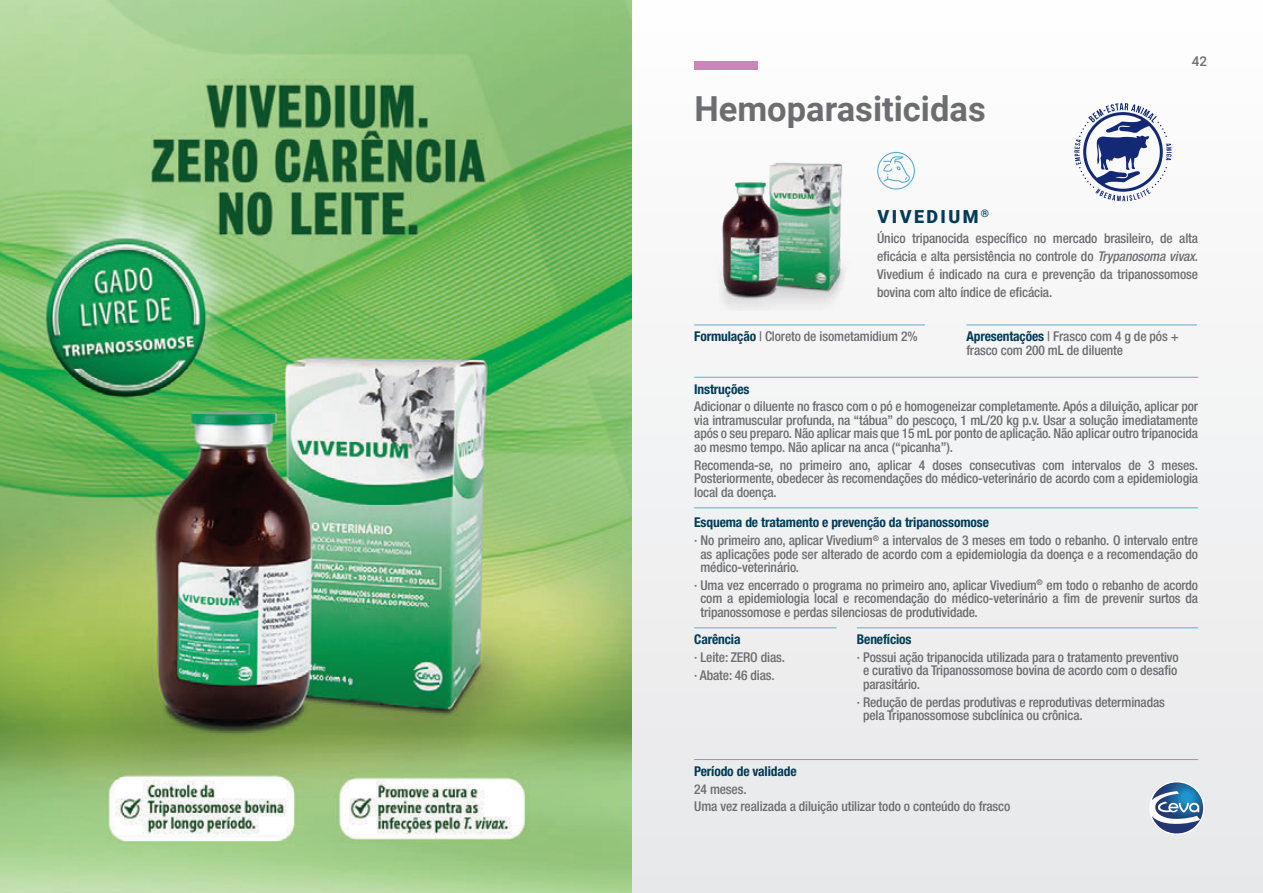
<style>
.page{position:relative;width:1263px;height:893px;background:#f2f3f4}
.page>*{position:absolute;margin:0;border:0;box-sizing:border-box;transform-origin:0 0}
.t1{font:700 34.5px "Roboto";color:#6c6d70}
.t2{font:900 18px "Roboto";letter-spacing:.135em;color:#003b57}
.t3{font:500 condensed 13.5px/13.5px "Helvetica Neue LT Std";letter-spacing:-.01em;color:#6c6d70}
.t4{font:700 condensed 13.5px "Helvetica Neue LT Std";letter-spacing:-.01em;color:#003b57}
.t5{font:500 13.5px "Roboto";color:#6c6d70}
.s1{font-style:italic}
.s2{font-weight:700;color:#003b57}
</style>
<div class="page">
<svg style="left:1149px;top:781px;width:55px;height:54px"></svg>
<svg style="left:1152px;top:782px;width:51px;height:51px"></svg>
<img style="left:0;top:0;width:631px;height:893px">
<div style="left:694px;top:62px;width:64px;height:8px;background:#cd85b9"></div>
<img style="left:722px;top:163px;width:121px;height:144px">
<svg style="left:877px;top:152px;width:38px;height:38px"></svg>
<hr style="left:694px;top:325px;width:231px;height:1px;background:#5aadcd">
<hr style="left:694px;top:377px;width:504px;height:1px;background:#5aadcd">
<hr style="left:694px;top:627px;width:142px;height:1px;background:#5aadcd">
<hr style="left:857px;top:627px;width:341px;height:1px;background:#5aadcd">
<hr style="left:694px;top:507px;width:504px;height:1px;background:#5aadcd">
<hr style="left:966px;top:325px;width:231px;height:1px;background:#5aadcd">
<hr style="left:694px;top:759px;width:504px;height:1px;background:#5aadcd">
<svg style="left:1074px;top:103px;width:97px;height:98px"></svg>
<h1 class="t1" style="left:694px;top:85px;width:293px">Hemoparasiticidas</h1>
<p class="t5" style="left:1192px;top:51px;width:17px">42</p>
<h2 class="t2" style="left:877px;top:204px;width:113px">VIVEDIUM<sup>®</sup></h2>
<p class="t3" style="left:877px;top:229px;width:322px;line-height:18px;text-align:justify">Único tripanocida específico no mercado brasileiro, de alta eficácia e alta persistência no controle do <span class="s1">Trypanosoma vivax</span>.<br>Vivedium é indicado na cura e prevenção da tripanossomose bovina com alto índice de eficácia.</p>
<p class="t3" style="left:694px;top:329px;width:225px"><span class="s2">Formulação</span> | Cloreto de isometamidium 2%</p>
<p class="t4" style="left:694px;top:381px;width:57px">Instruções</p>
<p class="t3" style="left:694px;top:400px;width:505px;text-align:justify">Adicionar o diluente no frasco com o pó e homogeneizar completamente. Após a diluição, aplicar por via intramuscular profunda, na “tábua” do pescoço, 1 mL/20 kg p.v. Usar a solução imediatamente após o seu preparo. Não aplicar mais que 15 mL por ponto de aplicação. Não aplicar outro tripanocida ao mesmo tempo. Não aplicar na anca (“picanha”).</p>
<p class="t3" style="left:694px;top:458px;width:505px;text-align:justify">Recomenda-se, no primeiro ano, aplicar 4 doses consecutivas com intervalos de 3 meses.<br>Posteriormente, obedecer às recomendações do médico-veterinário de acordo com a epidemiologia local da doença.</p>
<p class="t3" style="left:966px;top:330px;width:214px"><span class="s2">Apresentações</span> | Frasco com 4 g de pós + frasco com 200 mL de diluente</p>
<p class="t3" style="left:694px;top:513px;width:505px;line-height:17.7px"><span class="s2">Esquema de tratamento e prevenção da tripanossomose<br></span>· No primeiro ano, aplicar Vivedium<sup>®</sup> a intervalos de 3 meses em todo o rebanho. O intervalo entre</p>
<p class="t3" style="left:700px;top:547px;width:499px">as aplicações pode ser alterado de acordo com a epidemiologia da doença e a recomendação do médico-veterinário.</p>
<p class="t3" style="left:700px;top:578px;width:499px;text-align:justify;text-indent:-6px">· Uma vez encerrado o programa no primeiro ano, aplicar Vivedium<sup>®</sup> em todo o rebanho de acordo com a epidemiologia local e recomendação do médico-veterinário a fim de prevenir surtos da tripanossomose e perdas silenciosas de produtividade.</p>
<p class="t4" style="left:694px;top:631px;width:48px">Carência</p>
<p class="t3" style="left:694px;top:648px;width:92px;line-height:17.7px">· Leite: ZERO dias. · Abate: 46 dias.</p>
<p class="t4" style="left:857px;top:631px;width:56px">Benefícios</p>
<p class="t3" style="left:863px;top:650px;width:317px;text-align:justify;text-indent:-6px">· Possui ação tripanocida utilizada para o tratamento preventivo e curativo da Tripanossomose bovina de acordo com o desafio parasitário.</p>
<p class="t3" style="left:863px;top:695px;width:303px;text-indent:-6px">· Redução de perdas produtivas e reprodutivas determinadas pela Tripanossomose subclínica ou crônica.</p>
<p class="t4" style="left:694px;top:763px;width:104px">Período de validade</p>
<p class="t3" style="left:694px;top:780px;width:318px;line-height:17.7px">24 meses.<br>Uma vez realizada a diluição utilizar todo o conteúdo do frasco</p>
</div>
